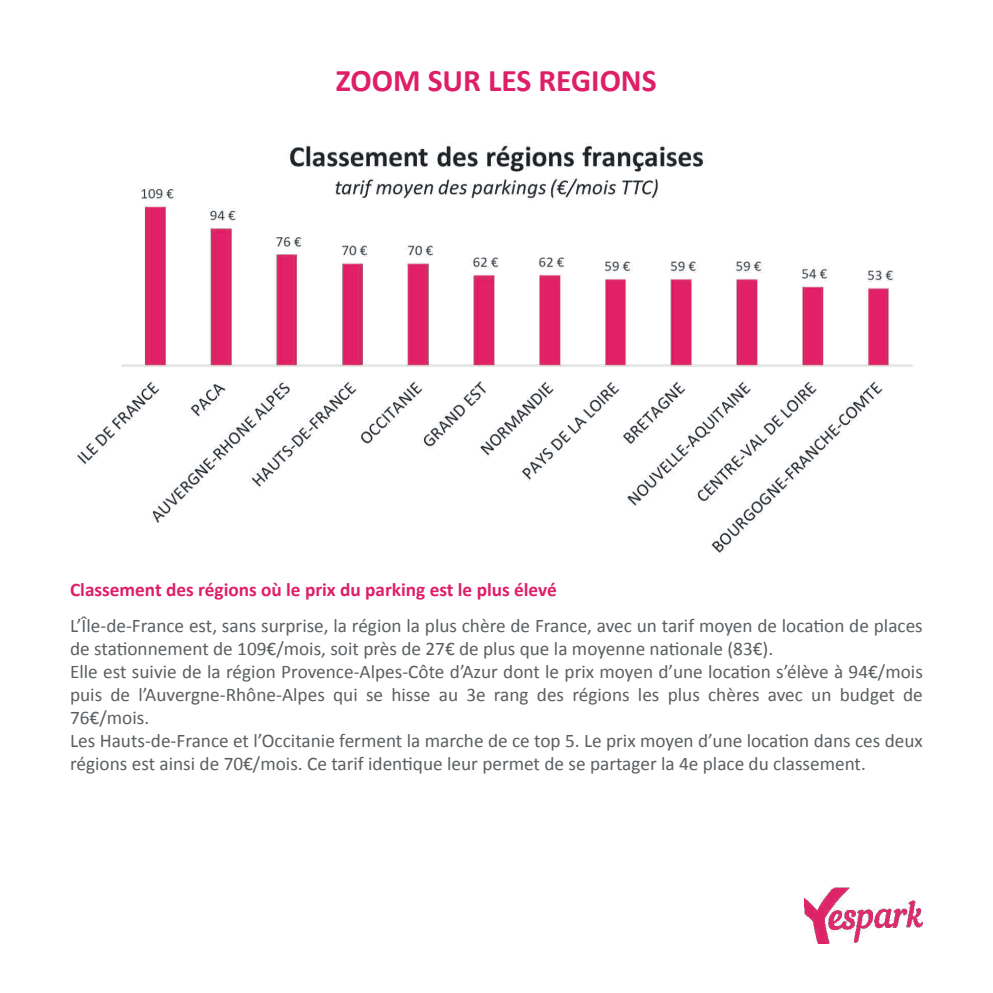
<style>
.page{position:relative;width:993px;height:993px;background:#fff}
.page>*{position:absolute;margin:0;border:0;box-sizing:border-box;transform-origin:0 0}
.t1{font:700 31.5px "Calibri";color:#de1f68}
.t2{font:19.25px/23.1px "Calibri";color:#5b5f62}
.t3{font:700 19.25px "Calibri";color:#de1f68}
</style>
<div class="page">
<img style="left:804px;top:887px;width:118px;height:56px">
<img style="left:75px;top:143px;width:838px;height:410px">
<h1 class="t1" style="left:335px;top:61px;width:322px">ZOOM SUR LES REGIONS</h1>
<p class="t3" style="left:70px;top:577px;width:488px">Classement des régions où le prix du parking est le plus élevé</p>
<p class="t2" style="left:70px;top:613px;width:854px">L’Île-de-France est, sans surprise, la région la plus chère de France, avec un tarif moyen de location de places de stationnement de 109€/mois, soit près de 27€ de plus que la moyenne nationale (83€).<br>Elle est suivie de la région Provence-Alpes-Côte d’Azur dont le prix moyen d’une location s’élève à 94€/mois puis de l’Auvergne-Rhône-Alpes qui se hisse au 3e rang des régions les plus chères avec un budget de 76€/mois.<br>Les Hauts-de-France et l’Occitanie ferment la marche de ce top 5. Le prix moyen d’une location dans ces deux régions est ainsi de 70€/mois. Ce tarif identique leur permet de se partager la 4e place du classement.</p>
</div>
